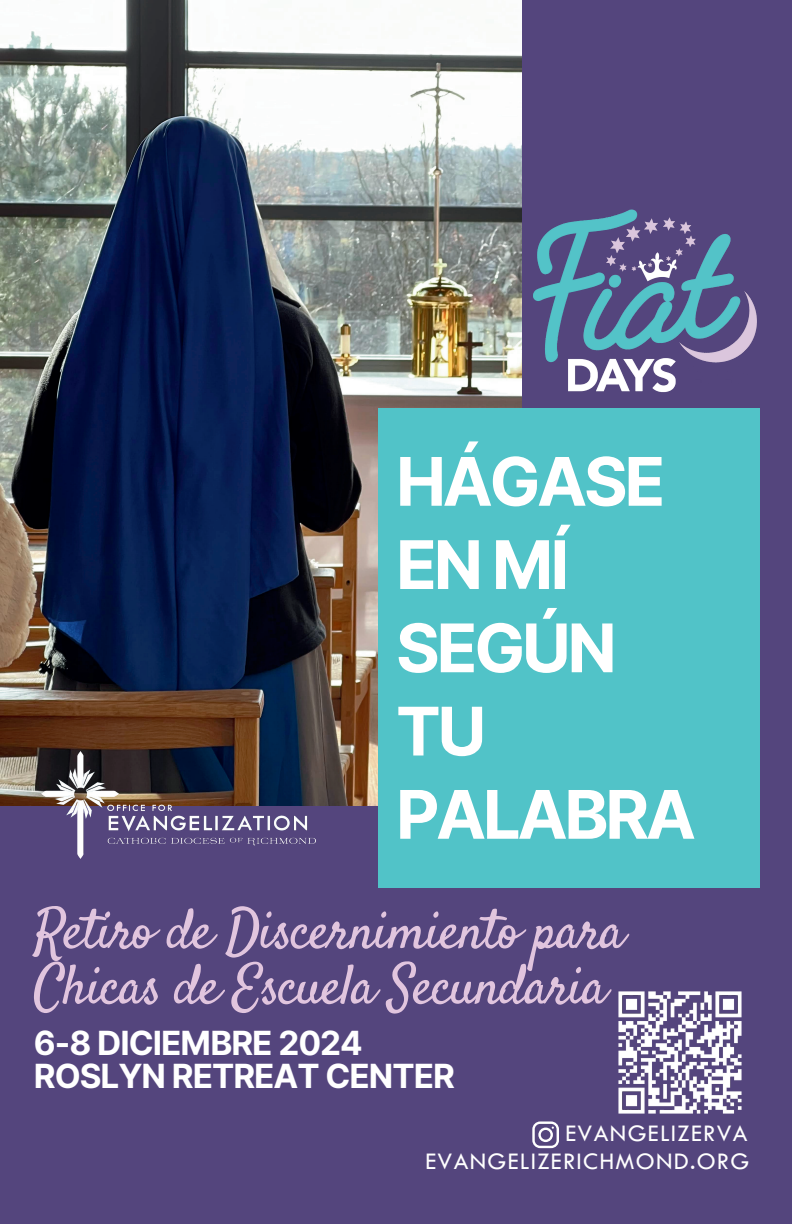
<style>
.page{position:relative;width:792px;height:1224px;background:#54457d}
.page>*{position:absolute;margin:0;border:0;box-sizing:border-box;transform-origin:0 0}
.t1{font:700 67.1px/83.2px "Inter";letter-spacing:-.05em;color:#fff}
.t2{font:56px/55.5px "Satisfy";letter-spacing:-.03em;color:#e1c5de}
.t3{font:700 33.3px/33.3px "Inter";letter-spacing:-.03em;color:#fff}
.t4{font:24.7px/28.7px "Tw Cen";letter-spacing:.05em;color:#fff;text-align:right}
</style>
<div class="page">
<img style="left:0;top:0;width:522px;height:805px">
<div style="left:379px;top:408px;width:381px;height:479px;background:#51c3c8"></div>
<img style="left:533px;top:209px;width:224px;height:184px">
<img style="left:41px;top:752px;width:275px;height:107px">
<svg style="left:532px;top:1121px;width:27px;height:27px"></svg>
<img style="left:618px;top:991px;width:124px;height:123px">
<p class="t1" style="left:396px;top:441px;width:302px">HÁGASE<br>EN MÍ<br>SEGÚN<br>TU<br>PALABRA</p>
<p class="t2" style="left:34px;top:907px;width:592px">Retiro de Discernimiento para<br>Chicas de Escuela Secundaria</p>
<p class="t3" style="left:34px;top:1027px;width:423px">6-8 DICIEMBRE 2024<br>ROSLYN RETREAT CENTER</p>
<p class="t4" style="left:425px;top:1119px;width:326px">EVANGELIZERVA<br>EVANGELIZERICHMOND.ORG</p>
</div>
